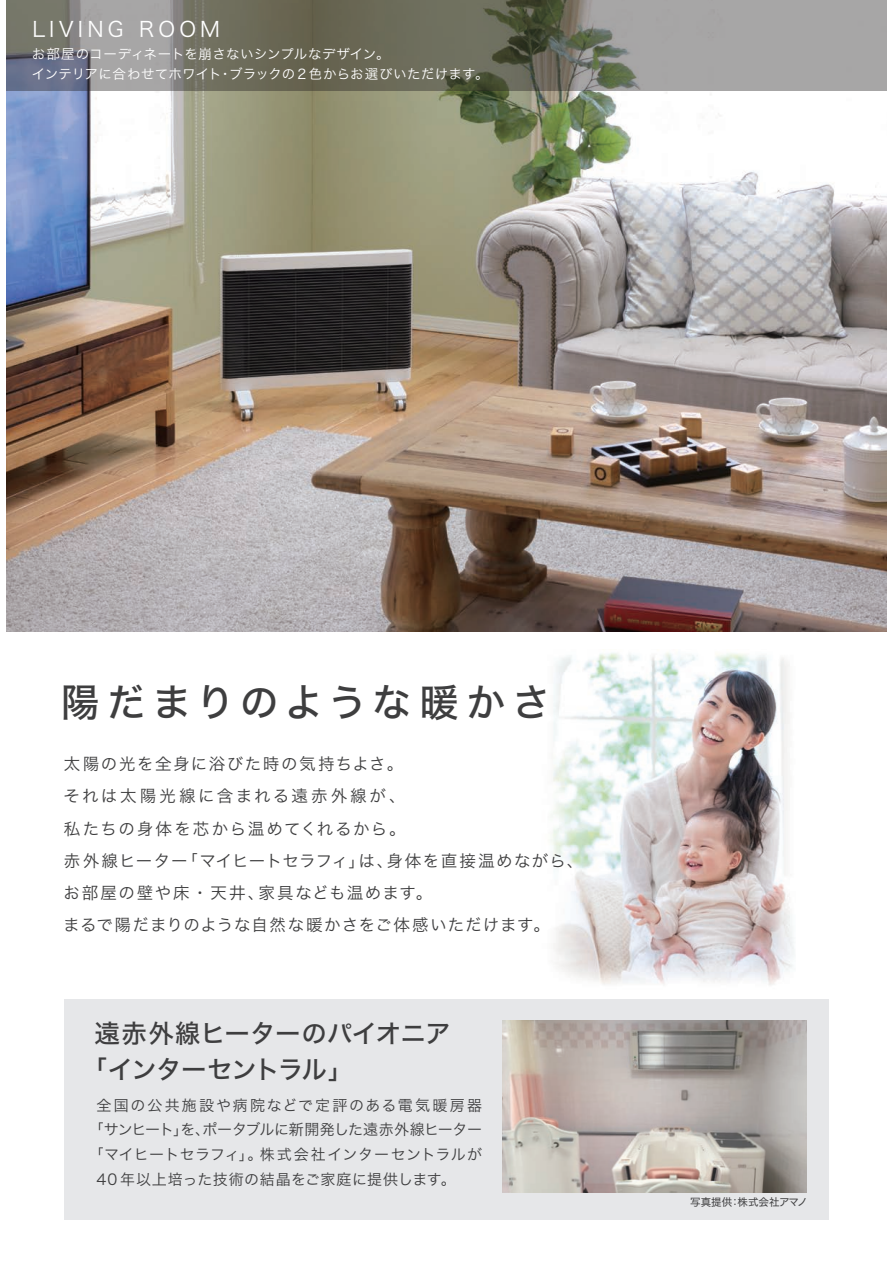
<style>
.page{position:relative;width:893px;height:1263px;background:#fff}
.page>*{position:absolute;margin:0;border:0;box-sizing:border-box;transform-origin:0 0}
.t1{font:39px "Hira Kaku Std N W5";letter-spacing:.15em;color:#3e3e3f}
.t2{font:25.5px/36px "Hira Kaku Std N W5";letter-spacing:-.025em;color:#3e3e3f}
.t3{font:21px "Hira Kaku Std N W3";letter-spacing:.2em;color:#fff}
.t4{font:16.5px/32.2px "Hira Kaku Std N W3";letter-spacing:.095em;color:#3e3e3f}
.t5{font:15px "Hira Kaku Std N W3";letter-spacing:.035em;color:#3e3e3f}
.t6{font:15px "Hira Kaku Std N W3";letter-spacing:-.025em;color:#3e3e3f}
.t7{font:15px "Hira Kaku Std N W3";letter-spacing:.125em;color:#3e3e3f}
.t8{font:13.5px/19.5px "Hira Kaku Std N W3";letter-spacing:.015em;color:#fff}
.t9{font:10.5px "Hira Kaku Std N W4";color:#3e3e3f}
</style>
<div class="page">
<img style="left:551px;top:652px;width:243px;height:333px">
<div style="left:65px;top:999px;width:764px;height:220px;background:#e6e7e9"></div>
<img style="left:6px;top:90px;width:881px;height:541px">
<img style="left:503px;top:1021px;width:304px;height:171px">
<svg style="left:6px;top:0;width:881px;height:90px;background:#83827a"></svg>
<p class="t3" style="left:32px;top:14px;width:189px">LIVING ROOM</p>
<p class="t8" style="left:32px;top:44px;width:458px">お部屋のコーディネートを崩さないシンプルなデザイン。<br>インテリアに合わせてホワイト・ブラックの２色からお選びいただけます。</p>
<h1 class="t1" style="left:60px;top:673px;width:492px">陽だまりのような暖かさ</h1>
<p class="t4" style="left:63px;top:747px;width:522px">太陽の光を全身に浴びた時の気持ちよさ。<br>それは太陽光線に含まれる遠赤外線が、<br>私たちの身体を芯から温めてくれるから。<br>赤外線ヒーター「マイヒートセラフィ」は、身体を直接温めながら、お部屋の壁や床・天井、家具なども温めます。<br>まるで陽だまりのような自然な暖かさをご体感いただけます。</p>
<h2 class="t2" style="left:82px;top:1016px;width:370px;text-indent:13px">遠赤外線ヒーターのパイオニア「インターセントラル」</h2>
<p class="t7" style="left:96px;top:1094px;width:387px">全国の公共施設や病院などで定評のある電気暖房器</p>
<p class="t6" style="left:89px;top:1118px;width:395px">「サンヒート」を、ポータブルに新開発した遠赤外線ヒーター</p>
<p class="t5" style="left:89px;top:1143px;width:395px">「マイヒートセラフィ」。株式会社インターセントラルが</p>
<p class="t5" style="left:96px;top:1168px;width:361px">40 年以上培った技術の結晶をご家庭に提供します。</p>
<p class="t9" style="left:690px;top:1194px;width:119px">写真提供：株式会社アマノ</p>
</div>
